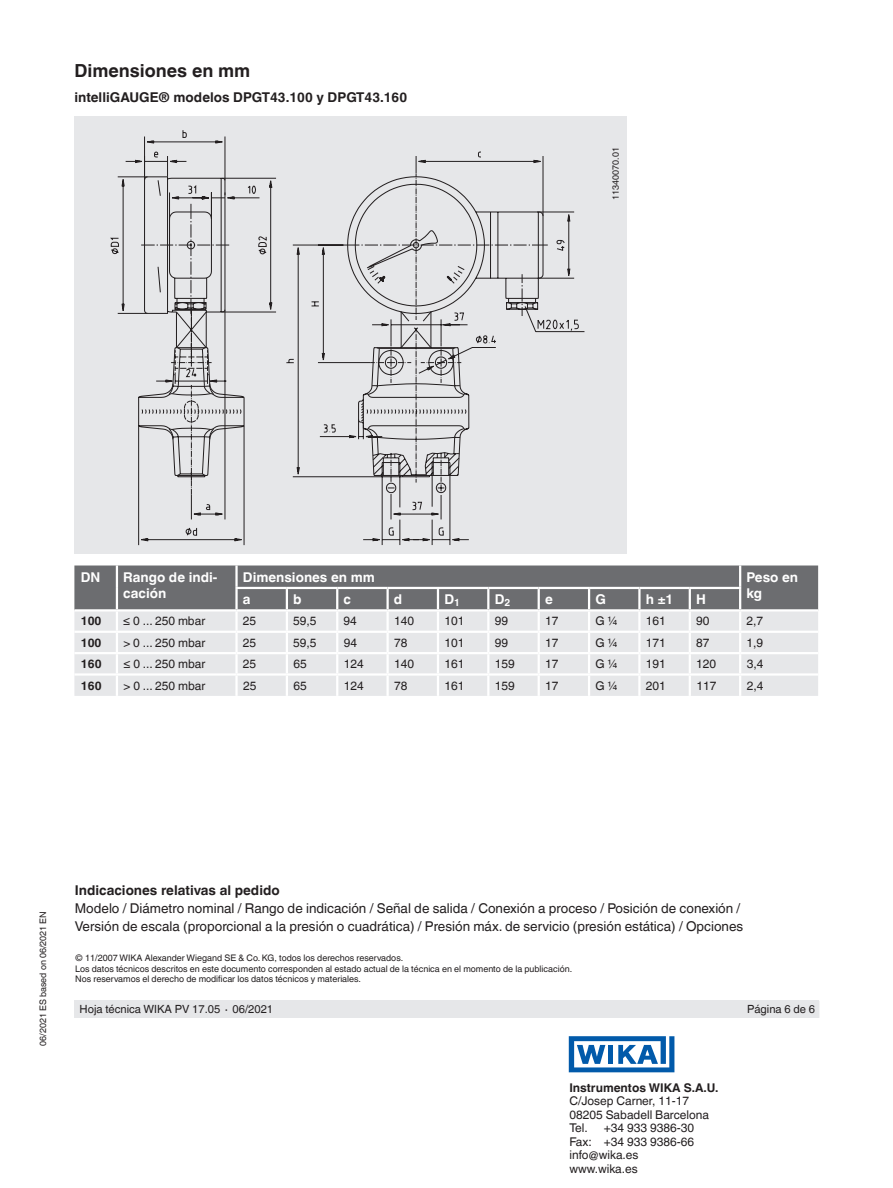
<style>
.page{position:relative;width:893px;height:1188px;background:#fff}
.page>*{position:absolute;margin:0;border:0;box-sizing:border-box;transform-origin:0 0}
.t1{font:700 18px "Helvetica World";color:#231f20}
.t2{font:13.5px/18px "Helvetica World";color:#231f20}
.t3{font:700 13.5px "Helvetica World";color:#231f20}
.t4{font:700 13.5px/16.5px "Helvetica World";color:#fff}
.t5{font:12px/13.5px "Helvetica World";color:#231f20}
.t6{font:700 12px "Helvetica World";color:#231f20}
.t7{font:11.25px "Helvetica World";color:#231f20}
.t8{font:9px/10.5px "Helvetica World";color:#231f20}
</style>
<div class="page">
<div style="left:74px;top:1000px;width:745px;height:18px;background:#e6e7e9"></div>
<svg style="left:569px;top:1036px;width:105px;height:36px"></svg>
<div style="left:74px;top:117px;width:553px;height:437px;background:#e6e7e9"></div>
<div style="left:74px;top:676px;width:744px;height:20px;background:#e6e7e9"></div>
<svg style="left:74px;top:566px;width:744px;height:107px;background:#b8b9bb"></svg>
<hr style="left:116px;top:676px;width:2px;height:20px;background:#fff">
<hr style="left:235px;top:676px;width:3px;height:20px;background:#fff">
<hr style="left:286px;top:676px;width:2px;height:20px;background:#fff">
<hr style="left:336px;top:676px;width:2px;height:20px;background:#fff">
<hr style="left:386px;top:676px;width:3px;height:20px;background:#fff">
<hr style="left:437px;top:676px;width:2px;height:20px;background:#fff">
<hr style="left:487px;top:676px;width:2px;height:20px;background:#fff">
<hr style="left:538px;top:676px;width:2px;height:20px;background:#fff">
<hr style="left:588px;top:676px;width:2px;height:20px;background:#fff">
<hr style="left:638px;top:676px;width:3px;height:20px;background:#fff">
<hr style="left:689px;top:676px;width:2px;height:20px;background:#fff">
<hr style="left:739px;top:676px;width:2px;height:20px;background:#fff">
<hr style="left:117px;top:609px;width:120px;height:3px;background:#fff">
<hr style="left:116px;top:566px;width:2px;height:22px;background:#fff">
<hr style="left:116px;top:588px;width:2px;height:21px;background:#fff">
<hr style="left:74px;top:609px;width:43px;height:3px;background:#fff">
<hr style="left:237px;top:609px;width:50px;height:3px;background:#fff">
<hr style="left:287px;top:609px;width:50px;height:3px;background:#fff">
<hr style="left:337px;top:609px;width:51px;height:3px;background:#fff">
<hr style="left:388px;top:609px;width:50px;height:3px;background:#fff">
<hr style="left:438px;top:609px;width:50px;height:3px;background:#fff">
<hr style="left:488px;top:609px;width:51px;height:3px;background:#fff">
<hr style="left:539px;top:609px;width:50px;height:3px;background:#fff">
<hr style="left:589px;top:609px;width:50px;height:3px;background:#fff">
<hr style="left:639px;top:609px;width:51px;height:3px;background:#fff">
<hr style="left:690px;top:609px;width:50px;height:3px;background:#fff">
<hr style="left:740px;top:609px;width:78px;height:3px;background:#fff">
<svg style="left:144px;top:130px;width:441px;height:202px"></svg>
<svg style="left:110px;top:151px;width:433px;height:163px"></svg>
<svg style="left:138px;top:494px;width:331px;height:51px"></svg>
<svg style="left:137px;top:176px;width:407px;height:318px"></svg>
<h1 class="t1" style="left:74px;top:60px;width:177px">Dimensiones en mm</h1>
<h2 class="t3" style="left:74px;top:90px;width:334px">intelliGAUGE® modelos DPGT43.100 y DPGT43.160</h2>
<p class="t8" style="left:610px;top:200px;width:54px;rotate:-90deg">11340070.01</p>
<h2 class="t4" style="left:81px;top:569px;width:21px">DN</h2>
<h2 class="t4" style="left:123px;top:569px;width:96px">Rango de indi&shy;cación</h2>
<h2 class="t4" style="left:243px;top:569px;width:133px">Dimensiones en mm</h2>
<h2 class="t4" style="left:746px;top:569px;width:53px">Peso en kg</h2>
<h2 class="t4" style="left:243px;top:591px;width:9px">a</h2>
<h2 class="t4" style="left:293px;top:591px;width:10px">b</h2>
<h2 class="t4" style="left:344px;top:591px;width:9px">c</h2>
<h2 class="t4" style="left:394px;top:591px;width:10px">d</h2>
<h2 class="t4" style="left:444px;top:591px;width:17px">D<sub>1</sub></h2>
<h2 class="t4" style="left:495px;top:591px;width:17px">D<sub>2</sub></h2>
<h2 class="t4" style="left:545px;top:591px;width:9px">e</h2>
<h2 class="t4" style="left:595px;top:591px;width:12px">G</h2>
<h2 class="t4" style="left:646px;top:591px;width:29px">h ±1</h2>
<h2 class="t4" style="left:696px;top:591px;width:11px">H</h2>
<h3 class="t6" style="left:81px;top:614px;width:22px">100</h3>
<h3 class="t5" style="left:123px;top:615px;width:83px">≤ 0 ... 250 mbar</h3>
<h3 class="t5" style="left:243px;top:615px;width:15px">25</h3>
<h3 class="t5" style="left:293px;top:615px;width:25px">59,5</h3>
<h3 class="t5" style="left:344px;top:615px;width:15px">94</h3>
<h3 class="t5" style="left:394px;top:615px;width:22px">140</h3>
<h3 class="t5" style="left:444px;top:615px;width:22px">101</h3>
<h3 class="t5" style="left:495px;top:615px;width:15px">99</h3>
<h3 class="t5" style="left:545px;top:615px;width:15px">17</h3>
<h3 class="t5" style="left:595px;top:615px;width:23px">G ¼</h3>
<h3 class="t5" style="left:646px;top:615px;width:22px">161</h3>
<h3 class="t5" style="left:696px;top:615px;width:15px">90</h3>
<h3 class="t5" style="left:747px;top:615px;width:18px">2,7</h3>
<h3 class="t6" style="left:81px;top:636px;width:22px">100</h3>
<h3 class="t5" style="left:123px;top:636px;width:83px">&gt; 0 ... 250 mbar</h3>
<h3 class="t5" style="left:243px;top:636px;width:15px">25</h3>
<h3 class="t5" style="left:293px;top:636px;width:25px">59,5</h3>
<h3 class="t5" style="left:344px;top:636px;width:15px">94</h3>
<h3 class="t5" style="left:394px;top:636px;width:15px">78</h3>
<h3 class="t5" style="left:444px;top:636px;width:22px">101</h3>
<h3 class="t5" style="left:495px;top:636px;width:15px">99</h3>
<h3 class="t5" style="left:545px;top:636px;width:15px">17</h3>
<h3 class="t5" style="left:595px;top:636px;width:23px">G ¼</h3>
<h3 class="t5" style="left:646px;top:636px;width:22px">171</h3>
<h3 class="t5" style="left:696px;top:636px;width:15px">87</h3>
<h3 class="t5" style="left:747px;top:636px;width:18px">1,9</h3>
<h3 class="t6" style="left:81px;top:657px;width:22px">160</h3>
<h3 class="t5" style="left:123px;top:657px;width:83px">≤ 0 ... 250 mbar</h3>
<h3 class="t5" style="left:243px;top:657px;width:15px">25</h3>
<h3 class="t5" style="left:293px;top:657px;width:15px">65</h3>
<h3 class="t5" style="left:344px;top:657px;width:22px">124</h3>
<h3 class="t5" style="left:394px;top:657px;width:22px">140</h3>
<h3 class="t5" style="left:444px;top:657px;width:22px">161</h3>
<h3 class="t5" style="left:495px;top:657px;width:22px">159</h3>
<h3 class="t5" style="left:545px;top:657px;width:15px">17</h3>
<h3 class="t5" style="left:596px;top:657px;width:23px">G ¼</h3>
<h3 class="t5" style="left:646px;top:657px;width:22px">191</h3>
<h3 class="t5" style="left:696px;top:657px;width:22px">120</h3>
<h3 class="t5" style="left:747px;top:657px;width:18px">3,4</h3>
<h3 class="t6" style="left:81px;top:678px;width:22px">160</h3>
<h3 class="t5" style="left:123px;top:679px;width:83px">&gt; 0 ... 250 mbar</h3>
<h3 class="t5" style="left:243px;top:679px;width:15px">25</h3>
<h3 class="t5" style="left:293px;top:679px;width:15px">65</h3>
<h3 class="t5" style="left:344px;top:679px;width:22px">124</h3>
<h3 class="t5" style="left:394px;top:679px;width:15px">78</h3>
<h3 class="t5" style="left:444px;top:679px;width:22px">161</h3>
<h3 class="t5" style="left:495px;top:679px;width:22px">159</h3>
<h3 class="t5" style="left:545px;top:679px;width:15px">17</h3>
<h3 class="t5" style="left:596px;top:679px;width:23px">G ¼</h3>
<h3 class="t5" style="left:646px;top:679px;width:22px">201</h3>
<h3 class="t5" style="left:696px;top:679px;width:22px">117</h3>
<h3 class="t5" style="left:747px;top:679px;width:18px">2,4</h3>
<p class="t8" style="left:38px;top:1046px;width:136px;rotate:-90deg">06/2021 ES based on 06/2021 EN</p>
<h2 class="t3" style="left:75px;top:883px;width:206px">Indicaciones relativas al pedido</h2>
<h2 class="t2" style="left:75px;top:900px;width:670px">Modelo / Diámetro nominal / Rango de indicación / Señal de salida / Conexión a proceso / Posición de conexión /<br>Versión de escala (proporcional a la presión o cuadrática) / Presión máx. de servicio (presión estática) / Opciones</h2>
<p class="t8" style="left:75px;top:953px;width:498px">© 11/2007 WIKA Alexander Wiegand SE &amp; Co. KG, todos los derechos reservados.<br>Los datos técnicos descritos en este documento corresponden al estado actual de la técnica en el momento de la publicación.<br>Nos reservamos el derecho de modificar los datos técnicos y materiales.</p>
<p class="t7" style="left:80px;top:1003px;width:195px">Hoja técnica WIKA PV 17.05 ∙ 06/2021</p>
<p class="t7" style="left:747px;top:1003px;width:69px">Página 6 de 6</p>
<h3 class="t6" style="left:569px;top:1080px;width:151px">Instrumentos WIKA S.A.U.</h3>
<h3 class="t5" style="left:569px;top:1094px;width:141px">C/Josep Carner, 11-17<br>08205 Sabadell Barcelona<br>Tel.</h3>
<h3 class="t5" style="left:569px;top:1121px;width:126px;text-indent:34px">+34 933 9386-30<br>Fax: +34 933 9386-66 info@wika.es www.wika.es</h3>
</div>
